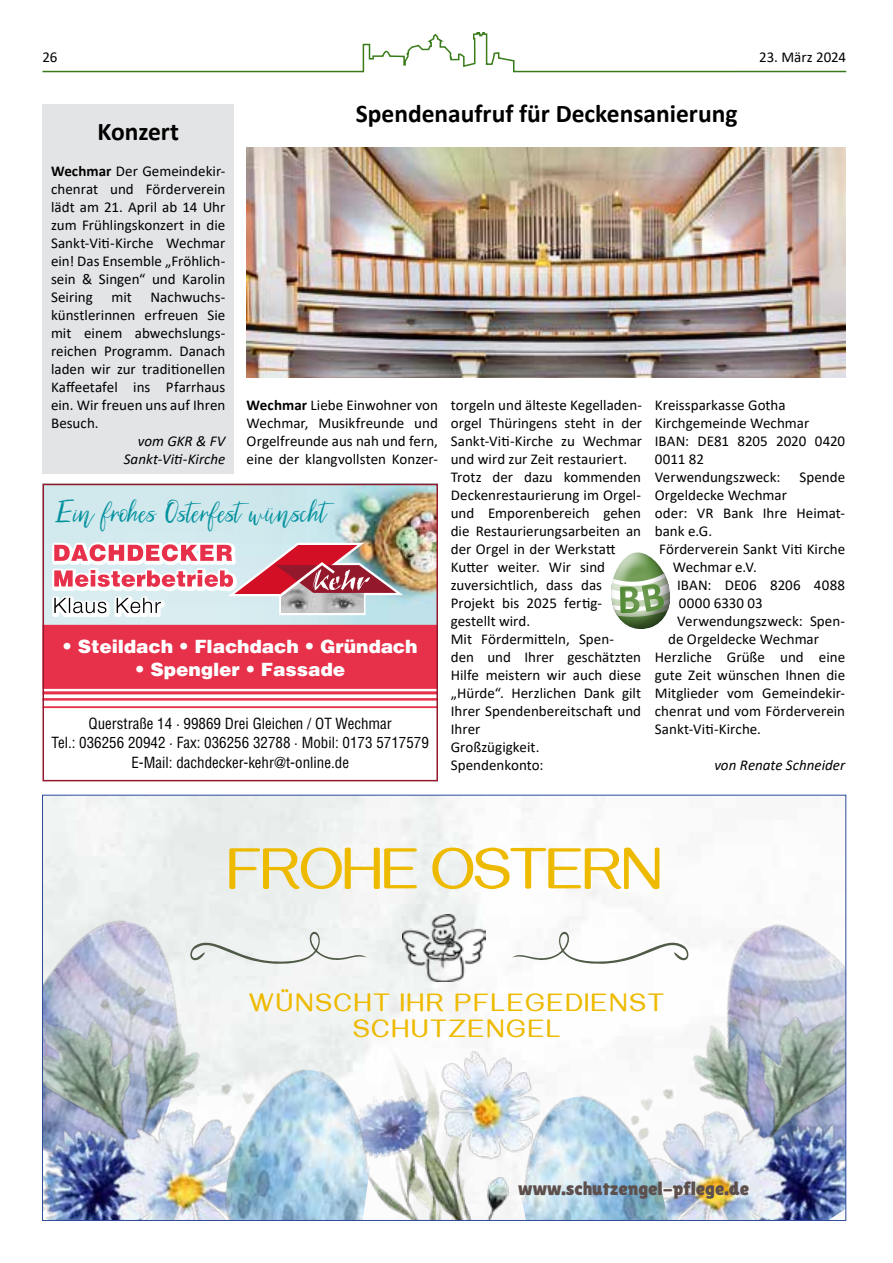
<style>
.page{position:relative;width:893px;height:1263px;background:#fff}
.page>*{position:absolute;margin:0;border:0;box-sizing:border-box;transform-origin:0 0}
.t1{font:700 60.45px "Gayathri";letter-spacing:-.025em;color:#eeba00}
.t2{font:39px "Silhouetto Script";color:#00909d;scale:1.1 1}
.t3{font:700 26.25px/26.1px "Gayathri";letter-spacing:.08em;color:#eeba00;text-align:center}
.t4{font:700 25.5px "Calibri";color:#000}
.t5{font:19.2px "Lilita One";color:#5d4f4c}
.t6{font:900 18.75px "Helvetica";letter-spacing:-.01em;color:#fff}
.t7{font:15px/18px "Calibri";letter-spacing:.005em;color:#000;text-align:justify}
.t8{font:condensed 15px/19.5px "Helvetica";color:#000;text-align:center}
.t9{font:italic 15px/18px "Calibri";color:#000;text-align:right}
.s1{font-weight:700}
</style>
<div class="page">
<img style="left:46px;top:487px;width:389px;height:138px">
<svg style="left:46px;top:625px;width:389px;height:83px;background:#ea4d63"></svg>
<svg style="left:54px;top:540px;width:356px;height:77px"></svg>
<div style="left:43px;top:484px;width:395px;height:297px;border:2px solid #94182c"></div>
<img style="left:44px;top:797px;width:625px;height:234px">
<div style="left:217px;top:932px;width:150px;height:20px;background:#eef2f1"></div>
<svg style="left:512px;top:932px;width:176px;height:31px"></svg>
<img style="left:688px;top:924px;width:137px;height:24px">
<img style="left:518px;top:948px;width:326px;height:271px">
<img style="left:44px;top:899px;width:173px;height:53px">
<img style="left:44px;top:952px;width:334px;height:267px">
<img style="left:350px;top:1042px;width:189px;height:177px">
<img style="left:222px;top:1061px;width:160px;height:158px">
<img style="left:504px;top:1084px;width:164px;height:135px">
<img style="left:402px;top:915px;width:84px;height:66px">
<div style="left:43px;top:104px;width:191px;height:370px;background:#e3e4e6"></div>
<img style="left:246px;top:148px;width:600px;height:229px">
<svg style="left:42px;top:32px;width:805px;height:41px"></svg>
<svg style="left:611px;top:552px;width:59px;height:77px"></svg>
<p class="t7" style="left:43px;top:48px;width:16px">26</p>
<p class="t7" style="left:759px;top:48px;width:89px">23. März 2024</p>
<h3 class="t4" style="left:356px;top:96px;width:383px">Spendenaufruf für Deckensanierung</h3>
<h3 class="t4" style="left:98px;top:114px;width:83px">Konzert</h3>
<p class="t7" style="left:51px;top:162px;width:176px"><span class="s1">Wechmar</span> Der Gemeindekir&shy;chenrat und Förderverein lädt am 21. April ab 14 Uhr zum Frühlingskonzert in die Sankt-Viti-Kirche Wechmar ein! Das Ensemble „Fröhlich&shy;sein &amp; Singen“ und Karolin Seiring mit Nachwuchs&shy;künstlerinnen erfreuen Sie mit einem abwechslungs&shy;reichen Programm. Danach laden wir zur traditionellen Kaffeetafel ins Pfarrhaus ein. Wir freuen uns auf Ihren Besuch.</p>
<p class="t9" style="left:124px;top:431px;width:103px">vom GKR &amp; FV<br>Sankt-Viti-Kirche</p>
<p class="t7" style="left:247px;top:396px;width:193px"><span class="s1">Wechmar</span> Liebe Einwohner von Wechmar, Musikfreunde und Orgelfreunde aus nah und fern, eine der klangvollsten Konzer-</p>
<p class="t7" style="left:451px;top:396px;width:193px;text-align:left">torgeln und älteste Kegelladen&shy;orgel Thüringens steht in der<br>Sankt-Viti-Kirche zu Wechmar und wird zur Zeit restauriert.<br>Trotz der dazu kommenden<br>Deckenrestaurierung im Orgel&shy;und Emporenbereich gehen die Restaurierungsarbeiten an der Orgel in der Werkstatt<br>Kutter weiter. Wir sind zuversichtlich, dass das<br>Projekt bis 2025 fertig&shy;gestellt wird.<br>Mit Fördermitteln, Spen-<br>den und Ihrer geschätzten<br>Hilfe meistern wir auch diese „Hürde“. Herzlichen Dank gilt<br>Ihrer Spendenbereitschaft und<br>Ihrer<br>Großzügigkeit.<br>Spendenkonto:</p>
<p class="t7" style="left:655px;top:396px;width:192px;text-align:left">Kreissparkasse Gotha<br>Kirchgemeinde Wechmar<br>IBAN: DE81 8205 2020 0420<br>0011 82<br>Verwendungszweck:</p>
<p class="t7" style="left:799px;top:468px;width:47px">Spende</p>
<p class="t7" style="left:655px;top:486px;width:134px">Orgeldecke Wechmar</p>
<p class="t7" style="left:655px;top:504px;width:192px">oder: VR Bank Ihre Heimat-</p>
<p class="t7" style="left:655px;top:522px;width:59px">bank e.G.</p>
<p class="t7" style="left:659px;top:540px;width:188px">Förderverein Sankt Viti Kirche</p>
<p class="t7" style="left:673px;top:558px;width:86px">Wechmar e.V.</p>
<p class="t7" style="left:677px;top:576px;width:170px">IBAN: DE06 8206 4088</p>
<p class="t7" style="left:679px;top:594px;width:86px">0000 6330 03</p>
<p class="t7" style="left:677px;top:612px;width:169px">Verwendungszweck: Spen-</p>
<p class="t7" style="left:668px;top:630px;width:152px">de Orgeldecke Wechmar</p>
<p class="t7" style="left:655px;top:648px;width:192px">Herzliche Grüße und eine</p>
<p class="t7" style="left:655px;top:666px;width:192px">gute Zeit wünschen Ihnen die</p>
<p class="t7" style="left:655px;top:684px;width:192px">Mitglieder vom Gemeindekir-</p>
<p class="t7" style="left:655px;top:702px;width:192px">chenrat und vom Förderverein</p>
<p class="t7" style="left:655px;top:720px;width:108px">Sankt-Viti-Kirche.</p>
<p class="t9" style="left:714px;top:755px;width:132px">von Renate Schneider</p>
<h2 class="t2" style="left:54px;top:494px;width:249px">Ein frohes Osterfest wünscht</h2>
<p class="t6" style="left:63px;top:635px;width:357px">• Steildach • Flachdach • Gründach</p>
<p class="t6" style="left:135px;top:658px;width:211px">• Spengler • Fassade</p>
<p class="t8" style="left:52px;top:714px;width:379px">Querstraße 14 · 99869 Drei Gleichen / OT Wechmar<br>Tel.: 036256 20942 · Fax: 036256 32788 · Mobil: 0173 5717579<br>E-Mail: dachdecker-kehr@t-online.de</p>
<h1 class="t1" style="left:226px;top:832px;width:438px">FROHE OSTERN</h1>
<h3 class="t3" style="left:249px;top:988px;width:416px">WÜNSCHT IHR PFLEGEDIENST<br>SCHUTZENGEL</h3>
<p class="t5" style="left:518px;top:1177px;width:232px">www.schutzengel-pflege.de</p>
</div>
